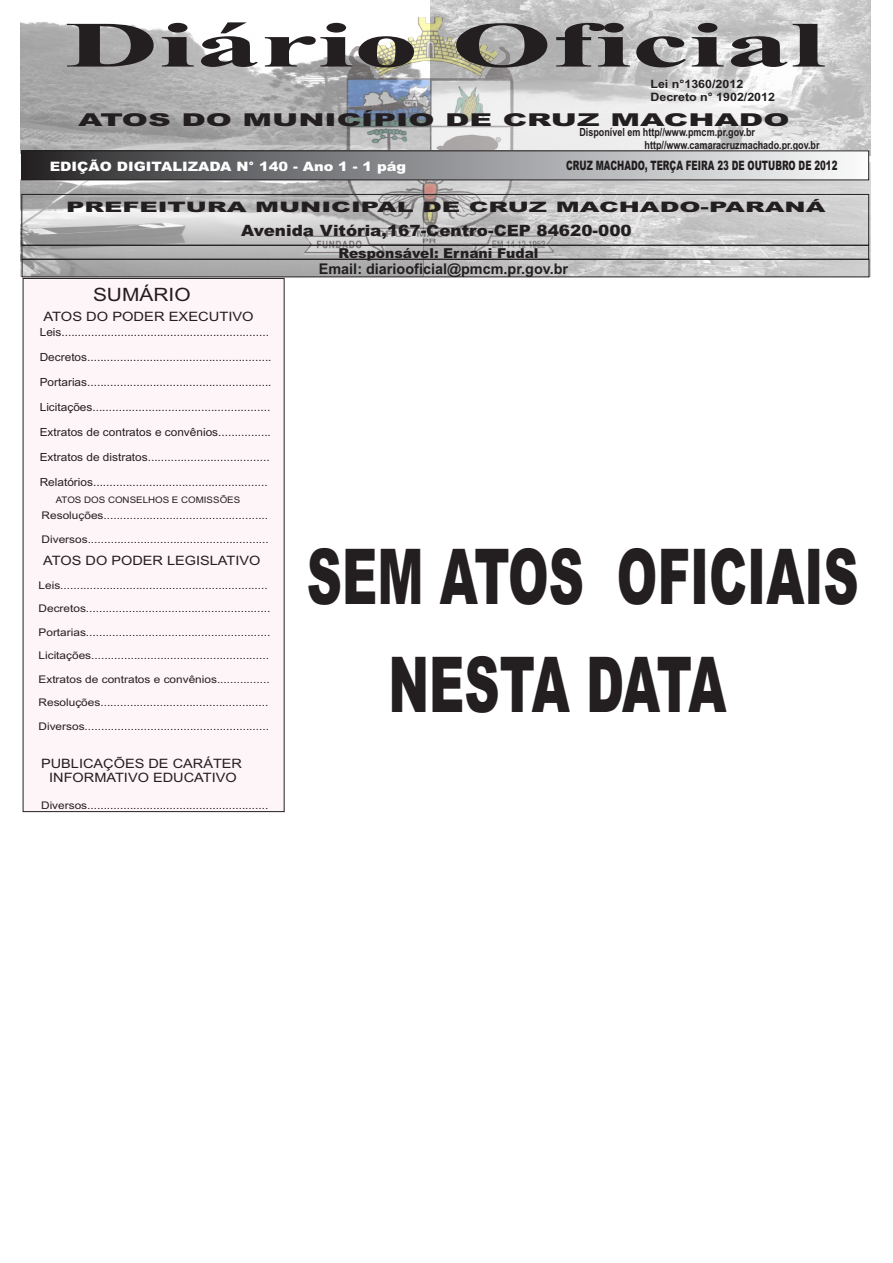
<style>
.page{position:relative;width:893px;height:1263px;background:#fff}
.page>*{position:absolute;margin:0;border:0;box-sizing:border-box;transform-origin:0 0}
.t1{font:900 77.1px/108.6px "Arial";color:#231f20;scale:.63 1}
.t2{font:700 64.5px "Times New Roman";color:#231f20;scale:2.01 1}
.t3{font:18.3px "Arial";color:#231f20;scale:1.14 1}
.t4{font:900 17.7px "Arial";color:#231f20;scale:1.78 1}
.t5{font:900 15.6px "Arial";color:#231f20;scale:1.08 1}
.t6{font:700 14.7px "Arial";color:#231f20}
.t7{font:900 14.4px "Arial";color:#231f20;scale:1.76 1}
.t8{font:900 13.65px "Arial";color:#231f20}
.t9{font:900 13.05px "Arial";color:#231f20;scale:.66 1}
.t10{font:900 13.05px "Arial";color:#fff;scale:1.12 1}
.t11{font:12.9px/14.4px "Arial";color:#231f20;text-align:center;scale:1.12 1}
.t12{font:12.9px "Arial";color:#231f20;scale:1.14 1}
.t13{font:700 11.55px/12.9px "Arial";color:#231f20;scale:1.08 1}
.t14{font:11.25px "Arial";color:#231f20;scale:1.06 1}
.t15{font:700 11.25px/12.6px "Arial";color:#231f20;scale:.8 1}
.t16{font:10.5px "Arial";color:#231f20;scale:1.12 1}
.t17{font:9px "Arial";color:#231f20;scale:1.08 1}
</style>
<div class="page">
<img style="left:423px;top:163px;width:447px;height:114px">
<img style="left:21px;top:1px;width:410px;height:149px">
<img style="left:431px;top:0;width:439px;height:156px">
<img style="left:21px;top:180px;width:402px;height:96px">
<img style="left:350px;top:41px;width:45px;height:38px">
<div style="left:22px;top:151px;width:847px;height:29px;background:linear-gradient(to right,#2b2b2e,#fbfdfe)"></div>
<div style="left:21px;top:150px;width:848px;height:30px;border:1px solid #231f20"></div>
<div style="left:21px;top:194px;width:848px;height:52px;border:1px solid #231f20"></div>
<div style="left:22px;top:245px;width:847px;height:15px;border:1px solid #231f20"></div>
<div style="left:22px;top:259px;width:847px;height:18px;border:1px solid #231f20"></div>
<div style="left:22px;top:278px;width:263px;height:534px;background:#fef5f9"></div>
<h2 class="t2" style="left:65px;top:23px;width:380px">Diário Oficial</h2>
<p class="t13" style="left:650px;top:78px;width:117px">Lei n°1360/2012<br>Decreto n° 1902/2012</p>
<h3 class="t4" style="left:78px;top:113px;width:401px">ATOS DO MUNICÍPIO DE CRUZ MACHADO</h3>
<p class="t15" style="left:644px;top:127px;width:220px;text-indent:-65px">Disponível em http//www.pmcm.pr.gov.br http//www.camaracruzmachado.pr.gov.br</p>
<p class="t10" style="left:50px;top:161px;width:320px">EDIÇÃO DIGITALIZADA N° 140 - Ano 1 - 1 pág</p>
<p class="t9" style="left:566px;top:161px;width:412px">CRUZ MACHADO, TERÇA FEIRA 23 DE OUTUBRO DE 2012</p>
<h3 class="t7" style="left:66px;top:202px;width:433px">PREFEITURA MUNICIPAL DE CRUZ MACHADO-PARANÁ</h3>
<h3 class="t5" style="left:241px;top:225px;width:363px">Avenida Vitória,167-Centro-CEP 84620-000</h3>
<h3 class="t8" style="left:339px;top:249px;width:201px">Responsável: Ernani Fudal</h3>
<h3 class="t6" style="left:319px;top:263px;width:251px">Email: diariooficial@pmcm.pr.gov.br</h3>
<p class="t12" style="left:43px;top:311px;width:186px">ATOS DO PODER EXECUTIVO</p>
<h3 class="t3" style="left:93px;top:288px;width:87px">SUMÁRIO</h3>
<p class="t14" style="left:40px;top:328px;width:218px">Leis...............................................................</p>
<p class="t14" style="left:40px;top:353px;width:220px">Decretos........................................................</p>
<p class="t14" style="left:40px;top:378px;width:220px">Portarias........................................................</p>
<p class="t14" style="left:40px;top:403px;width:219px">Licitações......................................................</p>
<p class="t14" style="left:40px;top:428px;width:220px">Extratos de contratos e convênios................</p>
<p class="t14" style="left:40px;top:453px;width:218px">Extratos de distratos.....................................</p>
<p class="t14" style="left:40px;top:478px;width:216px">Relatórios.....................................................</p>
<p class="t17" style="left:56px;top:496px;width:172px">ATOS DOS CONSELHOS E COMISSÕES</p>
<p class="t16" style="left:42px;top:511px;width:204px">Resoluções..................................................</p>
<p class="t16" style="left:42px;top:535px;width:204px">Diversos.......................................................</p>
<p class="t11" style="left:43px;top:555px;width:195px">ATOS DO PODER LEGISLATIVO</p>
<p class="t16" style="left:39px;top:581px;width:206px">Leis...............................................................</p>
<p class="t16" style="left:39px;top:604px;width:209px">Decretos........................................................</p>
<p class="t16" style="left:39px;top:628px;width:209px">Portarias........................................................</p>
<p class="t16" style="left:39px;top:652px;width:207px">Licitações......................................................</p>
<p class="t16" style="left:39px;top:675px;width:208px">Extratos de contratos e convênios................</p>
<p class="t16" style="left:39px;top:699px;width:207px">Resoluções...................................................</p>
<p class="t16" style="left:39px;top:722px;width:207px">Diversos........................................................</p>
<p class="t11" style="left:41px;top:757px;width:181px">PUBLICAÇÕES DE CARÁTER<br>INFORMATIVO EDUCATIVO</p>
<p class="t16" style="left:41px;top:801px;width:204px">Diversos.......................................................</p>
<h1 class="t1" style="left:389px;top:530px;width:748px;text-indent:-82px">SEM ATOS OFICIAIS<br>NESTA DATA</h1>
</div>
